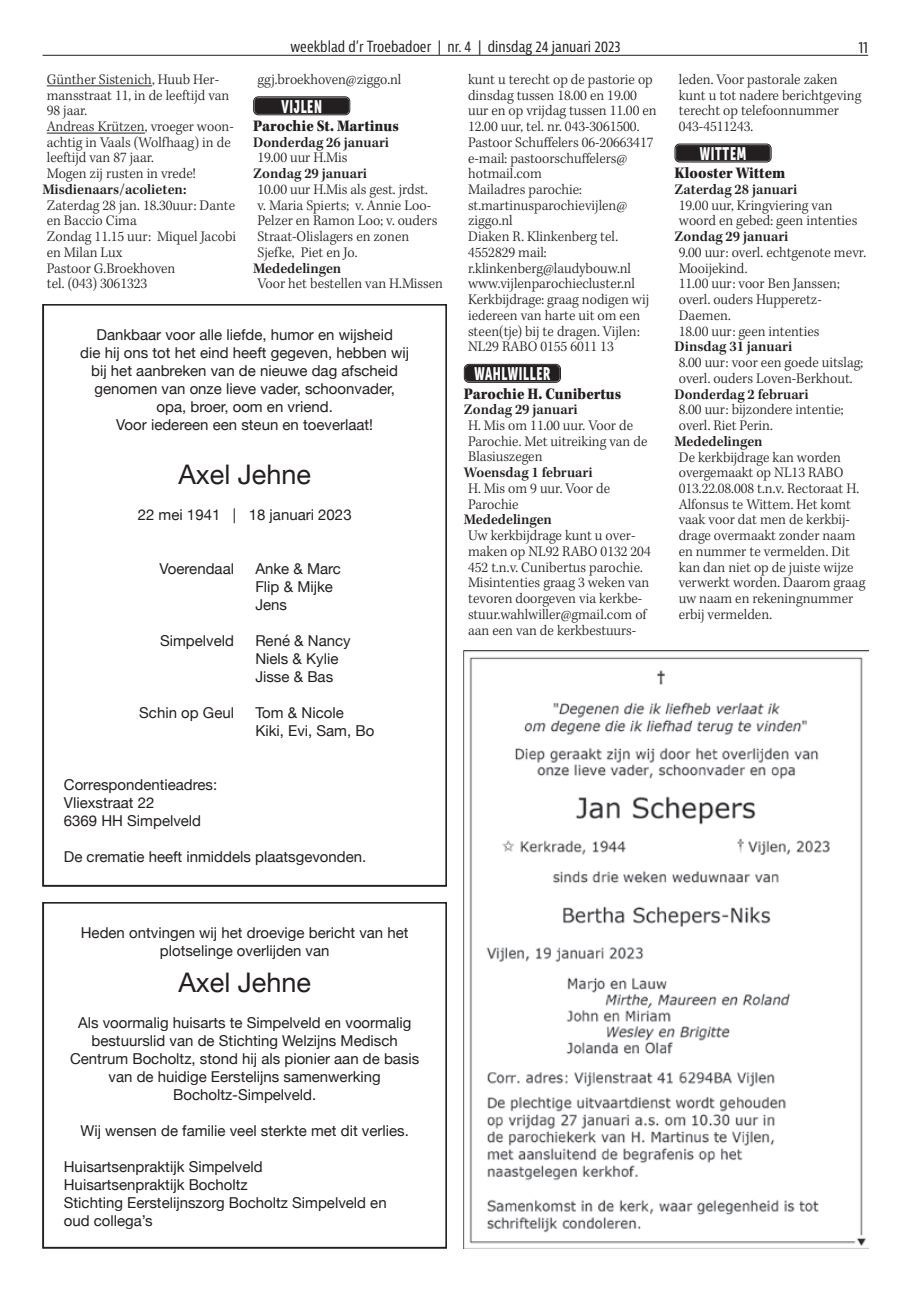
<style>
.page{position:relative;width:915px;height:1293px;background:#fff}
.page>*{position:absolute;margin:0;border:0;box-sizing:border-box;transform-origin:0 0}
.t1{font:27px "Helvetica Neue";color:#231f20}
.t2{font:18px "Museo Sans Cond 900";letter-spacing:.05em;color:#fff;scale:.75 1}
.t3{font:900 16.5px "Kepler Std";color:#231f20;scale:.9 1}
.t4{font:condensed 15.75px "Bernina Sans";color:#231f20}
.t5{font:300 15px/15.8px "Kepler Std";color:#231f20}
.t6{font:15px/18px "Helvetica Neue";color:#231f20}
.t7{font:600 15px "Kepler Std";color:#231f20}
.t8{font:condensed 15px "Bernina Sans";color:#231f20}
</style>
<div class="page">
<hr style="left:43px;top:55px;width:824px;height:1px;background:#231f20">
<div style="left:43px;top:902px;width:403px;height:346px;border:2px solid #231f20"></div>
<div style="left:43px;top:304px;width:403px;height:582px;border:2px solid #231f20"></div>
<hr style="left:47px;top:85px;width:105px;height:1px;background:#231f20">
<hr style="left:47px;top:133px;width:98px;height:1px;background:#231f20">
<div style="left:253px;top:97px;width:96px;height:18px;background:#231f20;border-radius:5px"></div>
<div style="left:253px;top:96px;width:97px;height:19px;border:2px solid #fff;border-radius:4px"></div>
<div style="left:253px;top:96px;width:97px;height:19px;border:1px solid #231f20;border-radius:5px"></div>
<div style="left:254px;top:98px;width:94px;height:16px;border:1px solid #231f20;border-radius:3px"></div>
<div style="left:464px;top:364px;width:96px;height:18px;background:#231f20;border-radius:5px"></div>
<div style="left:463px;top:364px;width:97px;height:19px;border:2px solid #fff;border-radius:4px"></div>
<div style="left:463px;top:364px;width:97px;height:19px;border:1px solid #231f20;border-radius:5px"></div>
<div style="left:465px;top:365px;width:94px;height:16px;border:1px solid #231f20;border-radius:3px"></div>
<div style="left:674px;top:144px;width:96px;height:18px;background:#231f20;border-radius:5px"></div>
<div style="left:674px;top:144px;width:97px;height:18px;border:2px solid #fff;border-radius:4px"></div>
<div style="left:674px;top:144px;width:97px;height:18px;border:1px solid #231f20;border-radius:5px"></div>
<div style="left:675px;top:145px;width:94px;height:16px;border:1px solid #231f20;border-radius:3px"></div>
<img style="left:463px;top:650px;width:404px;height:598px">
<p class="t8" style="left:290px;top:38px;width:332px">weekblad d’r Troebadoer | nr. 4 | dinsdag 24 januari 2023</p>
<p class="t4" style="left:858px;top:38px;width:11px">11</p>
<p class="t5" style="left:47px;top:72px;width:188px">Günther Sistenich, Huub Her&shy;mansstraat 11, in de leeftijd van<br>98 jaar.<br>Andreas Krützen, vroeger woon&shy;achtig in Vaals (Wolfhaag) in de leeftijd van 87 jaar.<br>Mogen zij rusten in vrede!</p>
<p class="t7" style="left:43px;top:181px;width:145px">Misdienaars/acolieten:</p>
<p class="t5" style="left:47px;top:198px;width:191px">Zaterdag 28 jan. 18.30uur: Dante en Baccio Cima<br>Zondag 11.15 uur: Miquel Jacobi en Milan Lux<br>Pastoor G.Broekhoven<br>tel. (043) 3061323</p>
<p class="t5" style="left:257px;top:72px;width:145px">ggj.broekhoven@ziggo.nl</p>
<p class="t2" style="left:281px;top:96px;width:56px">VIJLEN</p>
<p class="t3" style="left:253px;top:116px;width:163px">Parochie St. Martinus</p>
<p class="t7" style="left:253px;top:134px;width:137px">Donderdag 26 januari</p>
<p class="t5" style="left:257px;top:151px;width:92px">19.00 uur H.Mis</p>
<p class="t7" style="left:253px;top:165px;width:115px">Zondag 29 januari</p>
<p class="t5" style="left:257px;top:182px;width:181px">10.00 uur H.Mis als gest. jrdst. v. Maria Spierts; v. Annie Loo-<br>Pelzer en Ramon Loo; v. ouders<br>Straat-Olislagers en zonen<br>Sjefke, Piet en Jo.</p>
<p class="t7" style="left:253px;top:259px;width:89px">Mededelingen</p>
<p class="t5" style="left:257px;top:276px;width:187px">Voor het bestellen van H.Missen</p>
<p class="t6" style="left:80px;top:326px;width:330px;text-align:center">Dankbaar voor alle liefde, humor en wijsheid<br>die hij ons tot het eind heeft gegeven, hebben wij bij het aanbreken van de nieuwe dag afscheid genomen van onze lieve vader, schoonvader, opa, broer, oom en vriend.<br>Voor iedereen een steun en toeverlaat!</p>
<h1 class="t1" style="left:178px;top:454px;width:134px">Axel Jehne</h1>
<p class="t6" style="left:138px;top:506px;width:215px">22 mei 1941 | 18 januari 2023</p>
<p class="t6" style="left:159px;top:560px;width:76px">Voerendaal</p>
<p class="t6" style="left:255px;top:560px;width:87px">Anke &amp; Marc<br>Flip &amp; Mijke<br>Jens</p>
<p class="t6" style="left:160px;top:632px;width:75px">Simpelveld</p>
<p class="t6" style="left:255px;top:632px;width:97px">René &amp; Nancy<br>Niels &amp; Kylie<br>Jisse &amp; Bas</p>
<p class="t6" style="left:139px;top:704px;width:96px">Schin op Geul</p>
<p class="t6" style="left:255px;top:704px;width:120px">Tom &amp; Nicole<br>Kiki, Evi, Sam, Bo</p>
<p class="t6" style="left:64px;top:776px;width:155px">Correspondentieadres:<br>Vliexstraat 22<br>6369 HH Simpelveld</p>
<p class="t6" style="left:64px;top:848px;width:304px">De crematie heeft inmiddels plaatsgevonden.</p>
<p class="t5" style="left:468px;top:72px;width:190px">kunt u terecht op de pastorie op dinsdag tussen 18.00 en 19.00 uur en op vrijdag tussen 11.00 en<br>12.00 uur, tel. nr. 043-3061500.<br>Pastoor Schuffelers 06-20663417 e-mail: pastoorschuffelers@ hotmail.com<br>Mailadres parochie: st.martinusparochievijlen@ ziggo.nl<br>Diaken R. Klinkenberg tel.<br>4552829 mail: r.klinkenberg@laudybouw.nl www.vijlenparochiecluster.nl<br>Kerkbijdrage: graag nodigen wij iedereen van harte uit om een steen(tje) bij te dragen. Vijlen:<br>NL29 RABO 0155 6011 13</p>
<p class="t2" style="left:474px;top:363px;width:103px">WAHLWILLER</p>
<p class="t3" style="left:463px;top:384px;width:176px">Parochie H. Cunibertus</p>
<p class="t7" style="left:463px;top:401px;width:115px">Zondag 29 januari</p>
<p class="t5" style="left:468px;top:418px;width:181px">H. Mis om 11.00 uur. Voor de<br>Parochie. Met uitreiking van de<br>Blasiuszegen</p>
<p class="t7" style="left:463px;top:464px;width:130px">Woensdag 1 februari</p>
<p class="t5" style="left:468px;top:481px;width:143px">H. Mis om 9 uur. Voor de<br>Parochie</p>
<p class="t7" style="left:463px;top:511px;width:89px">Mededelingen</p>
<p class="t5" style="left:468px;top:528px;width:184px">Uw kerkbijdrage kunt u over&shy;maken op NL92 RABO 0132 204<br>452 t.n.v. Cunibertus parochie.<br>Misintenties graag 3 weken van tevoren doorgeven via kerkbe&shy;stuur.wahlwiller@gmail.com of aan een van de kerkbestuurs-</p>
<p class="t5" style="left:678px;top:72px;width:184px">leden. Voor pastorale zaken kunt u tot nadere berichtgeving terecht op telefoonnummer<br>043-4511243.</p>
<p class="t2" style="left:699px;top:143px;width:63px">WITTEM</p>
<p class="t3" style="left:674px;top:164px;width:124px">Klooster Wittem</p>
<p class="t7" style="left:674px;top:181px;width:124px">Zaterdag 28 januari</p>
<p class="t5" style="left:678px;top:198px;width:180px">19.00 uur, Kringviering van woord en gebed: geen intenties</p>
<p class="t7" style="left:674px;top:228px;width:115px">Zondag 29 januari</p>
<p class="t5" style="left:678px;top:245px;width:189px">9.00 uur: overl. echtgenote mevr.<br>Mooijekind.<br>11.00 uur: voor Ben Janssen; overl. ouders Hupperetz-<br>Daemen.<br>18.00 uur: geen intenties</p>
<p class="t7" style="left:674px;top:338px;width:119px">Dinsdag 31 januari</p>
<p class="t5" style="left:678px;top:355px;width:186px">8.00 uur: voor een goede uitslag; overl. ouders Loven-Berkhout.</p>
<p class="t7" style="left:674px;top:385px;width:136px">Donderdag 2 februari</p>
<p class="t5" style="left:678px;top:402px;width:166px">8.00 uur: bijzondere intentie; overl. Riet Perin.</p>
<p class="t7" style="left:674px;top:432px;width:89px">Mededelingen</p>
<p class="t5" style="left:678px;top:449px;width:188px">De kerkbijdrage kan worden overgemaakt op NL13 RABO<br>013.22.08.008 t.n.v. Rectoraat H.<br>Alfonsus te Wittem. Het komt vaak voor dat men de kerkbij&shy;drage overmaakt zonder naam en nummer te vermelden. Dit kan dan niet op de juiste wijze verwerkt worden. Daarom graag uw naam en rekeningnummer erbij vermelden.</p>
<p class="t6" style="left:81px;top:924px;width:329px;text-align:center">Heden ontvingen wij het droevige bericht van het plotselinge overlijden van</p>
<h1 class="t1" style="left:178px;top:962px;width:134px">Axel Jehne</h1>
<p class="t6" style="left:70px;top:1014px;width:350px;text-align:center">Als voormalig huisarts te Simpelveld en voormalig bestuurslid van de Stichting Welzijns Medisch Centrum Bocholtz, stond hij als pionier aan de basis van de huidige Eerstelijns samenwerking Bocholtz-Simpelveld.</p>
<p class="t6" style="left:80px;top:1122px;width:330px">Wij wensen de familie veel sterkte met dit verlies.</p>
<p class="t6" style="left:64px;top:1158px;width:324px">Huisartsenpraktijk Simpelveld<br>Huisartsenpraktijk Bocholtz<br>Stichting Eerstelijnszorg Bocholtz Simpelveld en oud collega’s</p>
</div>
